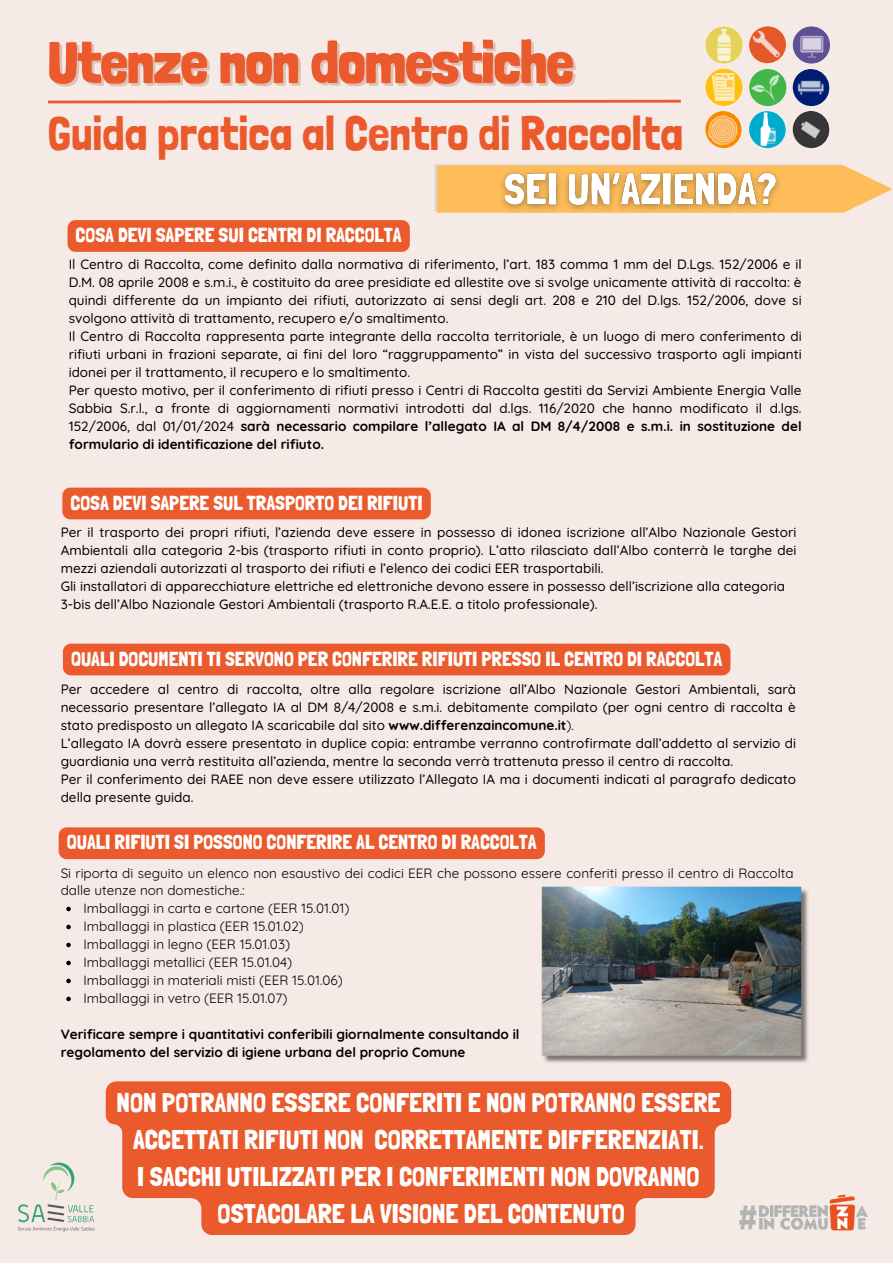
<style>
.page{position:relative;width:893px;height:1264px;background:#fff}
.page>*{position:absolute;margin:0;border:0;box-sizing:border-box;transform-origin:0 0}
.t1{font:900 59.4px "Londrina Solid";color:#ea5a2c}
.t2{font:48px "Londrina Solid";color:#ea5a2c}
.t3{font:27px/36.9px "Londrina Solid";color:#fff;text-align:center}
.t4{font:20.25px "Londrina Solid";color:#fff}
.t5{font:500 13.5px/18px "Quicksand";color:#000;text-align:justify}
.t6{font:13.5px/18px "Quicksand";color:#000}
.t7{font:700 13.5px "Quicksand";color:#000}
.s1{font-weight:700}
.s2{font-weight:400}
</style>
<div class="page">
<div style="left:0;top:0;width:892px;height:1262px;background:#f6eae6"></div>
<svg style="left:47px;top:99px;width:634px;height:5px"></svg>
<img style="left:17px;top:1162px;width:78px;height:70px">
<img style="left:705px;top:26px;width:37px;height:38px;border-radius:50%">
<img style="left:749px;top:26px;width:37px;height:38px;border-radius:50%">
<img style="left:792px;top:26px;width:38px;height:38px;border-radius:50%">
<img style="left:705px;top:69px;width:37px;height:37px;border-radius:50%">
<img style="left:749px;top:69px;width:37px;height:37px;border-radius:50%">
<img style="left:792px;top:69px;width:38px;height:37px;border-radius:50%">
<img style="left:705px;top:111px;width:37px;height:37px;border-radius:50%">
<img style="left:749px;top:111px;width:37px;height:37px;border-radius:50%">
<img style="left:792px;top:111px;width:38px;height:37px;border-radius:50%">
<svg style="left:434px;top:164px;width:458px;height:49px"></svg>
<img style="left:493px;top:164px;width:294px;height:49px">
<svg style="left:66px;top:906px;width:5px;height:5px"></svg>
<svg style="left:66px;top:924px;width:5px;height:5px"></svg>
<svg style="left:66px;top:942px;width:5px;height:5px"></svg>
<svg style="left:66px;top:960px;width:5px;height:5px"></svg>
<svg style="left:66px;top:978px;width:5px;height:5px"></svg>
<svg style="left:66px;top:996px;width:5px;height:5px"></svg>
<img style="left:541px;top:886px;width:267px;height:177px">
<img style="left:739px;top:1194px;width:129px;height:37px">
<div style="left:68px;top:220px;width:342px;height:32px;background:#ea5a2c;border-radius:8px"></div>
<div style="left:62px;top:487px;width:369px;height:32px;background:#ea5a2c;border-radius:8px"></div>
<div style="left:63px;top:643px;width:667px;height:32px;background:#ea5a2c;border-radius:8px"></div>
<div style="left:59px;top:827px;width:486px;height:32px;background:#ea5a2c;border-radius:8px"></div>
<svg style="left:106px;top:1081px;width:625px;height:153px;background:#eb683e"></svg>
<p class="t1" style="left:48px;top:27px;width:526px">Utenze non domestiche</p>
<p class="t2" style="left:48px;top:104px;width:636px">Guida pratica al Centro di Raccolta</p>
<p class="t4" style="left:76px;top:223px;width:327px">COSA DEVI SAPERE SUI CENTRI DI RACCOLTA</p>
<p class="t5" style="left:69px;top:255px;width:734px">Il Centro di Raccolta, come definito dalla normativa di riferimento, l’art. 183 comma 1 mm del D.Lgs. 152/2006 e il D.M. 08 aprile 2008 e s.m.i., è costituito da aree presidiate ed allestite ove si svolge unicamente attività di raccolta: è quindi differente da un impianto dei rifiuti, autorizzato ai sensi degli art. 208 e 210 del D.lgs. 152/2006, dove si svolgono attività di trattamento, recupero e/o smaltimento.</p>
<p class="t5" style="left:69px;top:327px;width:734px">Il Centro di Raccolta rappresenta parte integrante della raccolta territoriale, è un luogo di mero conferimento di rifiuti urbani in frazioni separate, ai fini del loro “raggruppamento” in vista del successivo trasporto agli impianti idonei per il trattamento, il recupero e lo smaltimento.</p>
<p class="t5" style="left:69px;top:381px;width:734px">Per questo motivo, per il conferimento di rifiuti presso i Centri di Raccolta gestiti da Servizi Ambiente Energia Valle Sabbia S.r.l., a fronte di aggiornamenti normativi introdotti dal d.lgs. 116/2020 che hanno modificato il d.lgs.<br>152/2006, dal 01/01/2024 <span class="s1">sarà necessario compilare l’allegato IA al DM 8/4/2008 e s.m.i. in sostituzione del formulario di identificazione del rifiuto.</span></p>
<p class="t4" style="left:70px;top:490px;width:353px">COSA DEVI SAPERE SUL TRASPORTO DEI RIFIUTI</p>
<p class="t5" style="left:61px;top:523px;width:737px">Per il trasporto dei propri rifiuti, l’azienda deve essere in possesso di idonea iscrizione all’Albo Nazionale Gestori Ambientali alla categoria 2-bis (trasporto rifiuti in conto proprio). L’atto rilasciato dall’Albo conterrà le targhe dei mezzi aziendali autorizzati al trasporto dei rifiuti e l’elenco dei codici EER trasportabili.</p>
<p class="t5" style="left:61px;top:577px;width:725px">Gli installatori di apparecchiature elettriche ed elettroniche devono essere in possesso dell’iscrizione alla categoria</p>
<p class="t5" style="left:61px;top:595px;width:538px">3-bis dell’Albo Nazionale Gestori Ambientali (trasporto R.A.E.E. a titolo professionale).</p>
<p class="t4" style="left:71px;top:646px;width:652px">QUALI DOCUMENTI TI SERVONO PER CONFERIRE RIFIUTI PRESSO IL CENTRO DI RACCOLTA</p>
<p class="t5" style="left:61px;top:679px;width:736px">Per accedere al centro di raccolta, oltre alla regolare iscrizione all’Albo Nazionale Gestori Ambientali, sarà necessario presentare l’allegato IA al DM 8/4/2008 e s.m.i. debitamente compilato (per ogni centro di raccolta è stato predisposto un allegato IA scaricabile dal sito <span class="s1">www.differenzaincomune.it</span><span class="s2">).</span></p>
<p class="t5" style="left:61px;top:733px;width:736px">L’allegato IA dovrà essere presentato in duplice copia: entrambe verranno controfirmate dall’addetto al servizio di guardiania una verrà restituita all’azienda, mentre la seconda verrà trattenuta presso il centro di raccolta.</p>
<p class="t5" style="left:61px;top:769px;width:736px">Per il conferimento dei RAEE non deve essere utilizzato l’Allegato IA ma i documenti indicati al paragrafo dedicato della presente guida.</p>
<p class="t4" style="left:67px;top:830px;width:471px">QUALI RIFIUTI SI POSSONO CONFERIRE AL CENTRO DI RACCOLTA</p>
<p class="t6" style="left:61px;top:863px;width:734px">Si riporta di seguito un elenco non esaustivo dei codici EER che possono essere conferiti presso il centro di Raccolta dalle utenze non domestiche.:</p>
<p class="t6" style="left:84px;top:899px;width:267px">Imballaggi in carta e cartone (EER 15.01.01)</p>
<p class="t6" style="left:84px;top:917px;width:222px">Imballaggi in plastica (EER 15.01.02)</p>
<p class="t6" style="left:84px;top:935px;width:208px">Imballaggi in legno (EER 15.01.03)</p>
<p class="t6" style="left:84px;top:953px;width:210px">Imballaggi metallici (EER 15.01.04)</p>
<p class="t6" style="left:84px;top:971px;width:261px">Imballaggi in materiali misti (EER 15.01.06)</p>
<p class="t6" style="left:84px;top:989px;width:205px">Imballaggi in vetro (EER 15.01.07)</p>
<p class="t7" style="left:61px;top:1025px;width:460px">Verificare sempre i quantitativi conferibili giornalmente consultando il</p>
<p class="t7" style="left:61px;top:1043px;width:406px">regolamento del servizio di igiene urbana del proprio Comune</p>
<p class="t3" style="left:117px;top:1084px;width:605px">NON POTRANNO ESSERE CONFERITI E NON POTRANNO ESSERE<br>ACCETTATI RIFIUTI NON CORRETTAMENTE DIFFERENZIATI.</p>
<p class="t3" style="left:137px;top:1157px;width:564px">I SACCHI UTILIZZATI PER I CONFERIMENTI NON DOVRANNO</p>
<p class="t3" style="left:217px;top:1194px;width:408px">OSTACOLARE LA VISIONE DEL CONTENUTO</p>
</div>
